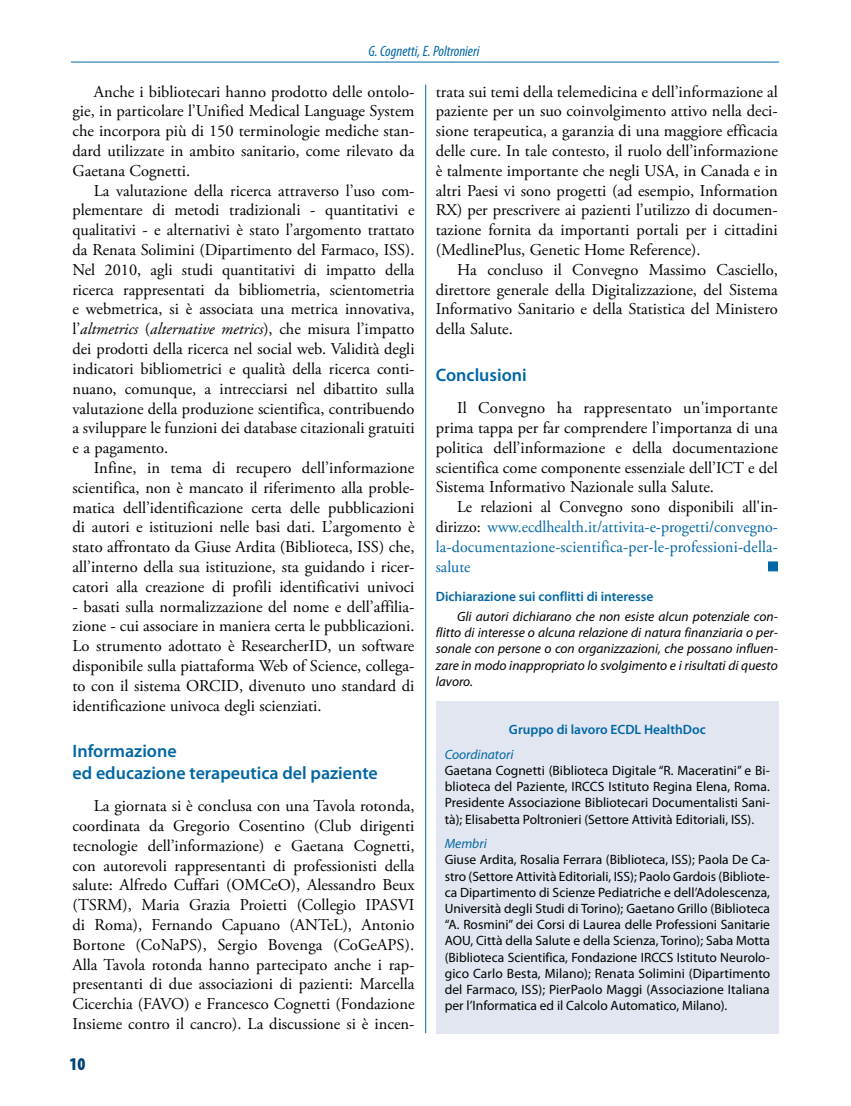
<style>
.page{position:relative;width:851px;height:1106px;background:#fff}
.page>*{position:absolute;margin:0;border:0;box-sizing:border-box;transform-origin:0 0}
.t1{font:600 18px/21.6px "Myriad Pro";color:#0066a4}
.t2{font:900 condensed 18px "Myriad Pro";color:#004275}
.t3{font:16.5px/19.8px "Adobe Garamond Pro";color:#000;text-align:justify}
.t4{font:16.5px/19.8px "Adobe Garamond Pro";letter-spacing:.01em;color:#0066a4;text-align:justify;scale:.96 1}
.t5{font:italic condensed 15px "Myriad Pro";color:#0066a4}
.t6{font:13.5px/16.2px "Myriad Pro";color:#000;text-align:justify}
.t7{font:italic 13.5px/16.2px "Myriad Pro";color:#000;text-align:justify}
.t8{font:600 13.5px "Myriad Pro";color:#0066a4}
.t9{font:italic 13.5px "Myriad Pro";color:#0066a4}
.s1{font-style:italic}
.s2{color:#000}
</style>
<div class="page">
<hr style="left:71px;top:62px;width:708px;height:1px;background:#0066a4">
<hr style="left:425px;top:85px;width:1px;height:948px;background:#0066a4">
<div style="left:768px;top:561px;width:9px;height:10px;background:#0066a4;border:1px solid #0066a4"></div>
<div style="left:436px;top:701px;width:342px;height:332px;background:#e1e6f1"></div>
<p class="t5" style="left:368px;top:42px;width:112px">G. Cognetti, E. Poltronieri</p>
<p class="t3" style="left:72px;top:82px;width:343px;text-indent:21px">Anche i bibliotecari hanno prodotto delle ontolo&shy;gie, in particolare l’Unified Medical Language System che incorpora più di 150 terminologie mediche stan&shy;dard utilizzate in ambito sanitario, come rilevato da Gaetana Cognetti.</p>
<p class="t3" style="left:72px;top:181px;width:343px;text-indent:21px">La valutazione della ricerca attraverso l’uso com&shy;plementare di metodi tradizionali - quantitativi e qualitativi - e alternativi è stato l’argomento trattato da Renata Solimini (Dipartimento del Farmaco, ISS).<br>Nel 2010, agli studi quantitativi di impatto della ricerca rappresentati da bibliometria, scientometria e webmetrica, si è associata una metrica innovativa, l’<span class="s1">altmetrics</span> (<span class="s1">alternative metrics</span>), che misura l’impatto dei prodotti della ricerca nel social web. Validità degli indicatori bibliometrici e qualità della ricerca conti&shy;nuano, comunque, a intrecciarsi nel dibattito sulla valutazione della produzione scientifica, contribuendo a sviluppare le funzioni dei database citazionali gratuiti e a pagamento.</p>
<p class="t3" style="left:72px;top:458px;width:343px;text-indent:21px">Infine, in tema di recupero dell’informazione scientifica, non è mancato il riferimento alla proble&shy;matica dell’identificazione certa delle pubblicazioni di autori e istituzioni nelle basi dati. L’argomento è stato affrontato da Giuse Ardita (Biblioteca, ISS) che, all’interno della sua istituzione, sta guidando i ricer&shy;catori alla creazione di profili identificativi univoci</p>
<p class="t3" style="left:72px;top:597px;width:343px">- basati sulla normalizzazione del nome e dell’affilia&shy;zione - cui associare in maniera certa le pubblicazioni.<br>Lo strumento adottato è ResearcherID, un software disponibile sulla piattaforma Web of Science, collega&shy;to con il sistema ORCID, divenuto uno standard di identificazione univoca degli scienziati.</p>
<p class="t1" style="left:72px;top:739px;width:307px">Informazione<br>ed educazione terapeutica del paziente</p>
<p class="t3" style="left:72px;top:796px;width:343px;text-indent:21px">La giornata si è conclusa con una tavola rotonda, coordinata da Gregorio Cosentino (Club dirigenti tecnologie dell’informazione) e Gaetana Cognetti, con autorevoli rappresentanti di professionisti della salute: Alfredo Cuffari (OMCeO), Alessandro Beux (TSRM), Maria Grazia Proietti (Collegio IPASVI di Roma), Fernando Capuano (ANTeL), Antonio Bortone (CoNaPS), Sergio Bovenga (CoGeAPS).<br>Alla Tavola rotonda hanno partecipato anche i rap&shy;presentanti di due associazioni di pazienti: Marcella Cicerchia (FAVO) e Francesco Cognetti (Fondazione Insieme contro il cancro). La discussione si è incen-</p>
<p class="t3" style="left:436px;top:82px;width:343px">trata sui temi della telemedicina e dell’informazione al paziente per un suo coinvolgimento attivo nella deci&shy;sione terapeutica, a garanzia di una maggiore efficacia delle cure. In tale contesto, il ruolo dell’informazione è talmente importante che negli USA, in Canada e in altri paesi vi sono progetti (ad esempio, Information RX) per prescrivere ai pazienti l’utilizzo di documen&shy;tazione fornita da importanti portali per i cittadini (MedlinePlus, Genetic Home Reference).</p>
<p class="t3" style="left:436px;top:260px;width:343px;text-indent:21px">Ha concluso il convegno Massimo Casciello, direttore generale della Digitalizzazione, del Sistema Informativo Sanitario e della Statistica del Ministero della Salute.</p>
<p class="t1" style="left:436px;top:363px;width:92px">Conclusioni</p>
<p class="t3" style="left:436px;top:398px;width:343px;text-indent:21px">Il Convegno ha rappresentato un'importante prima tappa per far comprendere l’importanza di una politica dell’informazione e della documentazione scientifica come componente essenziale dell’ICT e del Sistema Informativo Nazionale sulla Salute.</p>
<p class="t4" style="left:436px;top:497px;width:358px;text-indent:21px"><span class="s2">Le relazioni al Convegno sono disponibili all'in&shy;dirizzo:</span> www.ecdlhealth.it/attivita-e-progetti/convegno&shy;la-documentazione-scientifica-per-le-professioni-della&shy;salute</p>
<p class="t8" style="left:436px;top:587px;width:219px">Dichiarazione sui conflitti di interesse</p>
<p class="t7" style="left:436px;top:608px;width:343px;text-indent:21px">Gli autori dichiarano che non esiste alcun potenziale con&shy;flitto di interesse o alcuna relazione di natura finanziaria o per&shy;sonale con persone o con organizzazioni, che possano influen&shy;zare in modo inappropriato lo svolgimento e i risultati di questo lavoro.</p>
<p class="t8" style="left:509px;top:721px;width:198px">Gruppo di lavoro ECDL HealthDoc</p>
<p class="t9" style="left:444px;top:745px;width:70px">Coordinatori</p>
<p class="t6" style="left:444px;top:762px;width:326px">Gaetana Cognetti (Biblioteca Digitale “R. Maceratini” e Bi&shy;blioteca del Paziente, IRCCS Istituto Regina Elena, Roma.<br>Presidente Associazione Bibliotecari Documentalisti Sani&shy;tà); Elisabetta Poltronieri (Settore Attività Editoriali, ISS).</p>
<p class="t9" style="left:444px;top:835px;width:44px">Membri</p>
<p class="t6" style="left:444px;top:851px;width:327px">Giuse Ardita, Rosalia Ferrara (Biblioteca, ISS); Paola De Ca&shy;stro (Settore Attività Editoriali, ISS); Paolo Gardois (Bibliote&shy;ca Dipartimento di Scienze Pediatriche e dell’Adolescenza, Università degli Studi di Torino); Gaetano Grillo (Biblioteca “A. Rosmini” dei Corsi di Laurea delle Professioni Sanitarie AOU, Città della Salute e della Scienza, Torino); Saba Motta (Biblioteca Scientifica, Fondazione IRCCS Istituto Neurolo&shy;gico Carlo Besta, Milano); Renata Solimini (Dipartimento del Farmaco, ISS); PierPaolo Maggi (Associazione Italiana per l’Informatica ed il Calcolo Automatico, Milano).</p>
<p class="t2" style="left:70px;top:1052px;width:17px">10</p>
</div>
